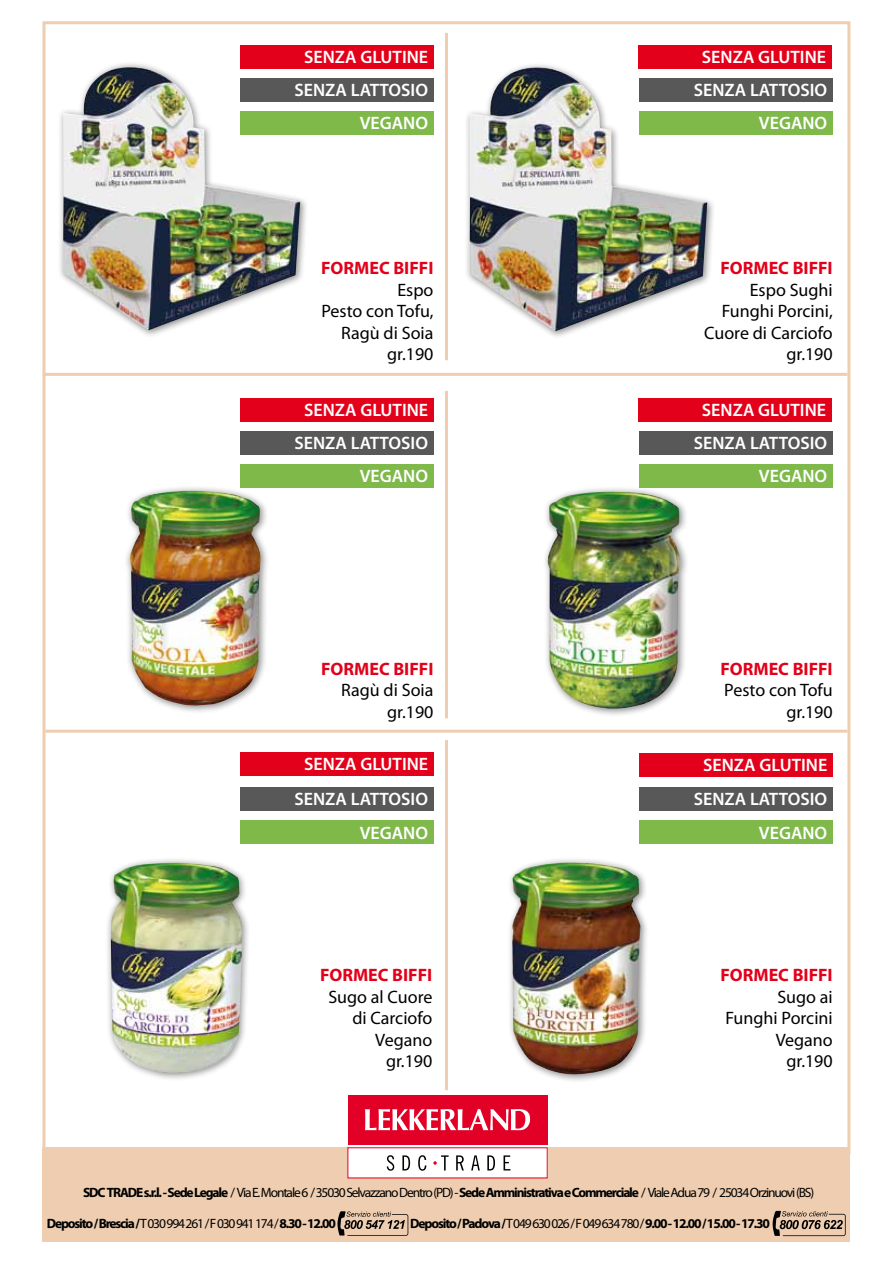
<style>
.page{position:relative;width:893px;height:1263px;background:#fff}
.page>*{position:absolute;margin:0;border:0;box-sizing:border-box;transform-origin:0 0}
.t1{font:600 18px "Myriad Pro";color:#fff}
.t2{font:18px/21.6px "Myriad Pro";color:#000;text-align:right}
.t3{font:700 18px "Myriad Pro";color:#e2001a}
.t4{font:13.5px "Myriad Pro";letter-spacing:-.085em;color:#000}
.t5{font:700 13.5px "Myriad Pro";letter-spacing:-.085em;color:#000}
.s1{font-weight:700}
.s2{font-weight:400}
</style>
<div class="page">
<div style="left:43px;top:1147px;width:807px;height:95px;background:#eecdb0"></div>
<hr style="left:43px;top:373px;width:804px;height:3px;background:#eecdb0">
<hr style="left:46px;top:730px;width:801px;height:3px;background:#eecdb0">
<div style="left:348px;top:1095px;width:199px;height:50px;background:#e20026"></div>
<div style="left:348px;top:1148px;width:199px;height:30px;background:#fff"></div>
<svg style="left:365px;top:1109px;width:165px;height:21px"></svg>
<svg style="left:387px;top:1155px;width:7px;height:16px"></svg>
<svg style="left:402px;top:1155px;width:8px;height:15px"></svg>
<svg style="left:418px;top:1155px;width:8px;height:16px"></svg>
<svg style="left:433px;top:1155px;width:16px;height:15px"></svg>
<svg style="left:456px;top:1155px;width:8px;height:15px"></svg>
<svg style="left:471px;top:1155px;width:9px;height:15px"></svg>
<svg style="left:487px;top:1155px;width:8px;height:15px"></svg>
<svg style="left:503px;top:1155px;width:7px;height:15px"></svg>
<svg style="left:337px;top:1211px;width:71px;height:25px"></svg>
<svg style="left:772px;top:1211px;width:74px;height:25px"></svg>
<hr style="left:445px;top:33px;width:3px;height:327px;background:#eecdb0">
<hr style="left:445px;top:391px;width:3px;height:327px;background:#eecdb0">
<hr style="left:445px;top:740px;width:3px;height:350px;background:#eecdb0">
<div style="left:123px;top:485px;width:146px;height:229px;background:#000;opacity:.45"></div>
<img style="left:129px;top:491px;width:133px;height:214px">
<div style="left:542px;top:486px;width:147px;height:231px;background:#000;opacity:.45"></div>
<img style="left:543px;top:492px;width:142px;height:221px">
<div style="left:105px;top:857px;width:146px;height:225px;background:#000;opacity:.45"></div>
<img style="left:111px;top:863px;width:131px;height:210px">
<div style="left:507px;top:857px;width:142px;height:226px;background:#000;opacity:.45"></div>
<img style="left:512px;top:862px;width:129px;height:213px">
<div style="left:464px;top:62px;width:251px;height:277px;background:#000;opacity:.45"></div>
<img style="left:469px;top:67px;width:238px;height:264px">
<div style="left:57px;top:61px;width:252px;height:277px;background:#000;opacity:.45"></div>
<img style="left:63px;top:67px;width:237px;height:263px">
<div style="left:240px;top:111px;width:193px;height:24px;background:#7eb94a"></div>
<div style="left:240px;top:78px;width:193px;height:24px;background:#585859"></div>
<div style="left:240px;top:464px;width:193px;height:24px;background:#7eb94a"></div>
<div style="left:240px;top:431px;width:193px;height:24px;background:#585859"></div>
<div style="left:639px;top:111px;width:194px;height:24px;background:#7eb94a"></div>
<div style="left:639px;top:78px;width:194px;height:24px;background:#585859"></div>
<div style="left:639px;top:464px;width:194px;height:24px;background:#7eb94a"></div>
<div style="left:639px;top:431px;width:194px;height:24px;background:#585859"></div>
<div style="left:240px;top:820px;width:193px;height:24px;background:#7eb94a"></div>
<div style="left:240px;top:787px;width:193px;height:24px;background:#585859"></div>
<div style="left:639px;top:820px;width:194px;height:24px;background:#7eb94a"></div>
<div style="left:639px;top:787px;width:194px;height:24px;background:#585859"></div>
<div style="left:240px;top:45px;width:194px;height:24px;background:#e2001a"></div>
<div style="left:240px;top:398px;width:194px;height:23px;background:#e2001a"></div>
<div style="left:240px;top:752px;width:194px;height:24px;background:#e2001a"></div>
<div style="left:638px;top:45px;width:193px;height:24px;background:#e2001a"></div>
<div style="left:638px;top:398px;width:193px;height:23px;background:#e2001a"></div>
<div style="left:639px;top:753px;width:194px;height:23px;background:#e2001a"></div>
<p class="t1" style="left:304px;top:45px;width:126px">SENZA GLUTINE</p>
<p class="t1" style="left:702px;top:45px;width:126px">SENZA GLUTINE</p>
<p class="t1" style="left:294px;top:78px;width:135px">SENZA LATTOSIO</p>
<p class="t1" style="left:694px;top:78px;width:135px">SENZA LATTOSIO</p>
<p class="t1" style="left:360px;top:112px;width:70px">VEGANO</p>
<p class="t1" style="left:759px;top:112px;width:70px">VEGANO</p>
<p class="t3" style="left:321px;top:256px;width:114px">FORMEC BIFFI</p>
<p class="t2" style="left:321px;top:278px;width:114px">Espo<br>Pesto con Tofu,<br>Ragù di Soia gr.190</p>
<p class="t3" style="left:720px;top:256px;width:114px">FORMEC BIFFI</p>
<p class="t2" style="left:704px;top:278px;width:130px">Espo Sughi<br>Funghi Porcini,<br>Cuore di Carciofo gr.190</p>
<p class="t1" style="left:304px;top:398px;width:126px">SENZA GLUTINE</p>
<p class="t1" style="left:702px;top:398px;width:126px">SENZA GLUTINE</p>
<p class="t1" style="left:294px;top:431px;width:135px">SENZA LATTOSIO</p>
<p class="t1" style="left:694px;top:431px;width:135px">SENZA LATTOSIO</p>
<p class="t1" style="left:360px;top:465px;width:70px">VEGANO</p>
<p class="t1" style="left:759px;top:465px;width:70px">VEGANO</p>
<p class="t3" style="left:321px;top:657px;width:114px">FORMEC BIFFI</p>
<p class="t2" style="left:341px;top:679px;width:94px">Ragù di Soia gr.190</p>
<p class="t3" style="left:720px;top:657px;width:114px">FORMEC BIFFI</p>
<p class="t2" style="left:724px;top:679px;width:110px">Pesto con Tofu gr.190</p>
<p class="t1" style="left:304px;top:752px;width:126px">SENZA GLUTINE</p>
<p class="t1" style="left:703px;top:753px;width:126px">SENZA GLUTINE</p>
<p class="t1" style="left:294px;top:788px;width:135px">SENZA LATTOSIO</p>
<p class="t1" style="left:694px;top:788px;width:135px">SENZA LATTOSIO</p>
<p class="t1" style="left:360px;top:821px;width:70px">VEGANO</p>
<p class="t1" style="left:759px;top:821px;width:70px">VEGANO</p>
<p class="t3" style="left:320px;top:963px;width:114px">FORMEC BIFFI</p>
<p class="t2" style="left:328px;top:985px;width:106px">Sugo al Cuore di Carciofo<br>Vegano gr.190</p>
<p class="t3" style="left:720px;top:963px;width:114px">FORMEC BIFFI</p>
<p class="t2" style="left:725px;top:985px;width:109px">Sugo ai<br>Funghi Porcini<br>Vegano gr.190</p>
<p class="t4" style="left:83px;top:1184px;width:733px"><span class="s1">SDC TRADE s.r.l.- Sede Legale</span> / Via E.Montale 6 / 35030 Selvazzano Dentro (PD) - <span class="s1">Sede Amministrativa e Commerciale</span> / Viale Adua 79 / 25034 Orzinuovi(BS)</p>
<p class="t5" style="left:47px;top:1215px;width:291px">Deposito / Brescia / <span class="s2">T 030 994 261 / F 030 941 174 /</span> 8.30 - 12.00</p>
<p class="t5" style="left:410px;top:1215px;width:361px">Deposito / Padova / <span class="s2">T 049 630 026 / F 049 634 780 /</span> 9.00 - 12.00 / 15.00 - 17.30</p>
</div>
